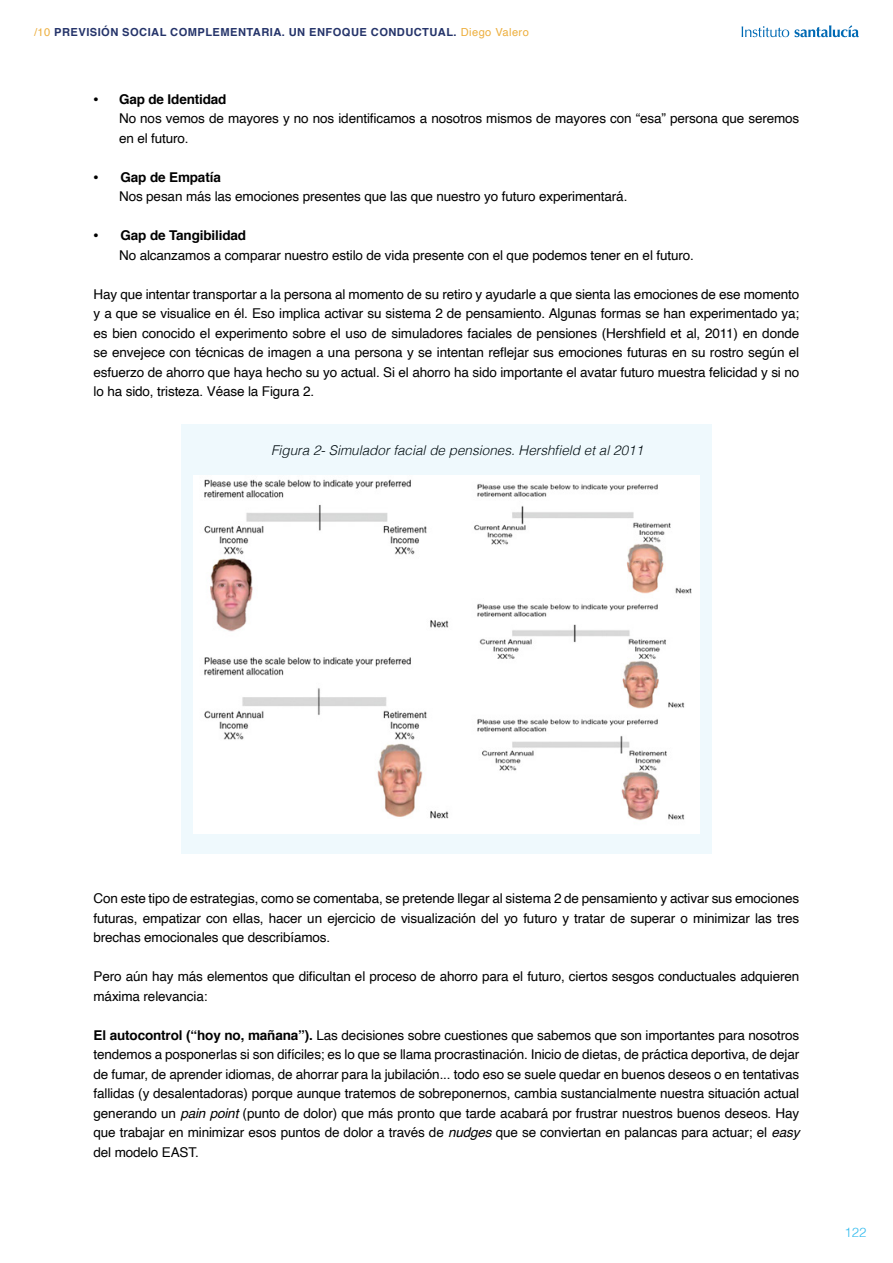
<style>
.page{position:relative;width:893px;height:1263px;background:#fff}
.page>*{position:absolute;margin:0;border:0;box-sizing:border-box;transform-origin:0 0}
.t1{font:13.5px/19.5px "Helvetica";letter-spacing:-.01em;color:#000}
.t2{font:italic 300 13.5px "Helvetica";color:#000}
.t3{font:300 13.2px "Helvetica";color:#36bcee}
.t4{font:700 11.1px "Helvetica";letter-spacing:.04em;color:#25346a}
.s1{font-weight:400;color:#edaf3f}
.s2{font-family:"Myriad Pro";font-size:18px}
.s3{font-weight:700}
.s4{font-style:italic}
</style>
<div class="page">
<svg style="left:742px;top:25px;width:117px;height:12px"></svg>
<div style="left:181px;top:424px;width:530px;height:430px;background:#eff9fd"></div>
<img style="left:194px;top:475px;width:505px;height:358px">
<p class="t4" style="left:34px;top:23px;width:496px"><span class="s1">/10</span> PREVISIÓN SOCIAL COMPLEMENTARIA. UN ENFOQUE CONDUCTUAL. <span class="s1">Diego Valero</span></p>
<p class="t1" style="left:119px;top:90px;width:682px;text-indent:-26px"><span class="s2">•</span> <span class="s3">Gap de Identidad<br></span>No nos vemos de mayores y no nos identificamos a nosotros mismos de mayores con “esa” persona que seremos en el futuro.</p>
<p class="t1" style="left:119px;top:168px;width:510px;text-indent:-26px"><span class="s2">•</span> <span class="s3">Gap de Empatía<br></span>Nos pesan más las emociones presentes que las que nuestro yo futuro experimentará.</p>
<p class="t1" style="left:119px;top:226px;width:576px;text-indent:-26px"><span class="s2">•</span> <span class="s3">Gap de Tangibilidad<br></span>No alcanzamos a comparar nuestro estilo de vida presente con el que podemos tener en el futuro.</p>
<p class="t1" style="left:94px;top:285px;width:707px;text-align:justify">Hay que intentar transportar a la persona al momento de su retiro y ayudarle a que sienta las emociones de ese momento y a que se visualice en él. Eso implica activar su sistema 2 de pensamiento. Algunas formas se han experimentado ya; es bien conocido el experimento sobre el uso de simuladores faciales de pensiones (Hershfield et al, 2011) en donde se envejece con técnicas de imagen a una persona y se intentan reflejar sus emociones futuras en su rostro según el esfuerzo de ahorro que haya hecho su yo actual. Si el ahorro ha sido importante el avatar futuro muestra felicidad y si no lo ha sido, tristeza. Véase la Figura 2.</p>
<p class="t2" style="left:271px;top:438px;width:374px">Figura 2- Simulador facial de pensiones. Hershfield et al 2011</p>
<p class="t1" style="left:94px;top:889px;width:707px;text-align:justify">Con este tipo de estrategias, como se comentaba, se pretende llegar al sistema 2 de pensamiento y activar sus emociones futuras, empatizar con ellas, hacer un ejercicio de visualización del yo futuro y tratar de superar o minimizar las tres brechas emocionales que describíamos.</p>
<p class="t1" style="left:94px;top:967px;width:707px">Pero aún hay más elementos que dificultan el proceso de ahorro para el futuro, ciertos sesgos conductuales adquieren máxima relevancia:</p>
<p class="t1" style="left:94px;top:1026px;width:707px;text-align:justify"><span class="s3">El autocontrol (“hoy no, mañana”).</span> Las decisiones sobre cuestiones que sabemos que son importantes para nosotros tendemos a posponerlas si son difíciles; es lo que se llama procrastinación. Inicio de dietas, de práctica deportiva, de dejar de fumar, de aprender idiomas, de ahorrar para la jubilación... todo eso se suele quedar en buenos deseos o en tentativas fallidas (y desalentadoras) porque aunque tratemos de sobreponernos, cambia sustancialmente nuestra situación actual generando un <span class="s4">pain point</span> (punto de dolor) que más pronto que tarde acabará por frustrar nuestros buenos deseos. Hay que trabajar en minimizar esos puntos de dolor a través de <span class="s4">nudges</span> que se conviertan en palancas para actuar; el <span class="s4">easy </span>del modelo EAST.</p>
<p class="t3" style="left:844px;top:1220px;width:23px">122</p>
</div>
